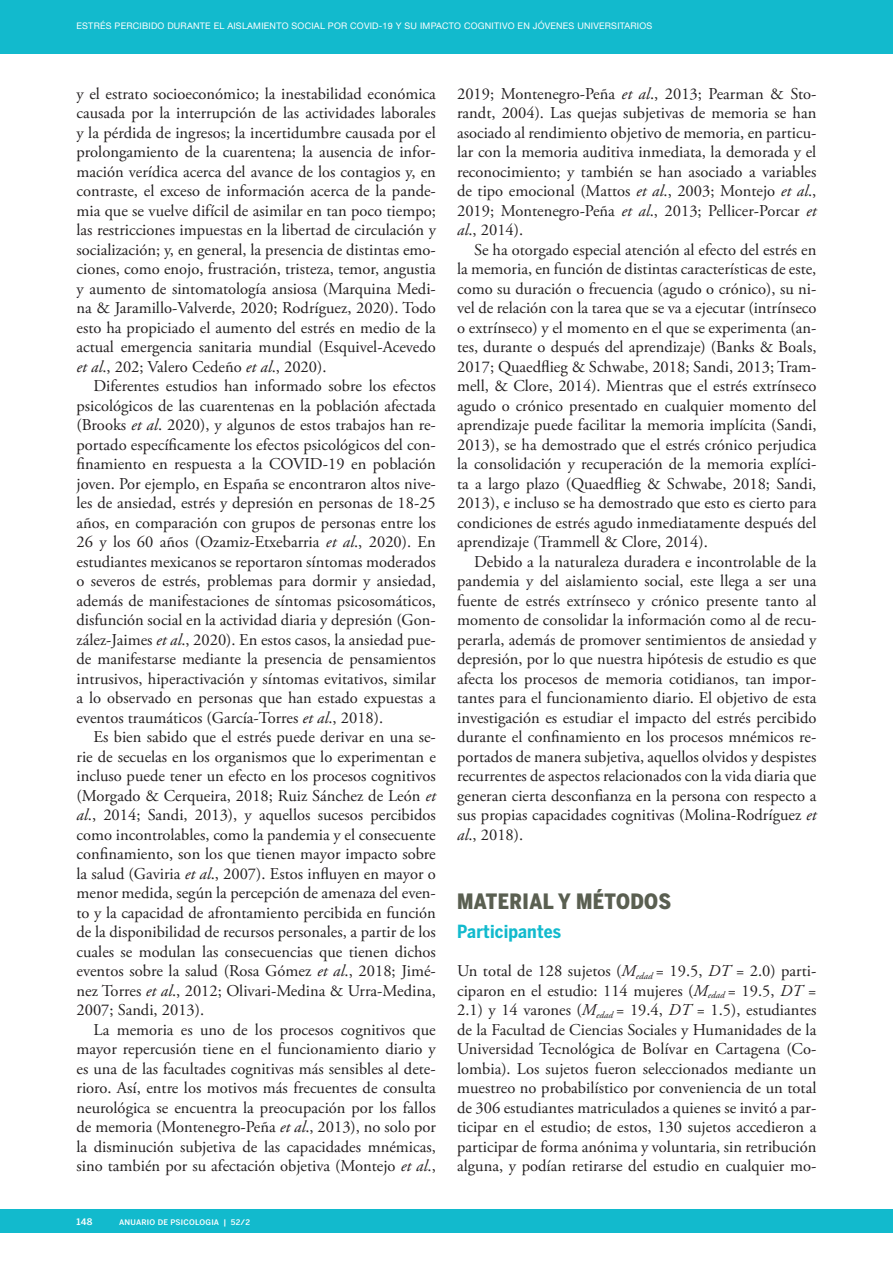
<style>
.page{position:relative;width:893px;height:1263px;background:#fff}
.page>*{position:absolute;margin:0;border:0;box-sizing:border-box;transform-origin:0 0}
.Titol_1_bis{font:900 21px "Benton Sans Cond";letter-spacing:.02em;color:#5a5f51}
.titol_2{font:700 18px "Benton Sans Cond";letter-spacing:.01em;color:#12bacd}
.Texto{font:16.5px/19.5px "Adobe Garamond Pro";color:#231f20;text-align:justify}
.t1{font:9px "Helvetica Neue";letter-spacing:.025em;color:#fff}
.t2{font:500 8.85px "Benton Sans Cond";color:#fff;scale:1.18 1}
.t3{font:500 7.65px "Benton Sans Cond";letter-spacing:.025em;color:#fff;scale:1.18 1}
.s1{font-style:italic}
</style>
<div class="page">
<div style="left:0;top:0;width:893px;height:54px;background:#12bacd"></div>
<div style="left:0;top:1209px;width:893px;height:23px;background:#12bacd"></div>
<p class="t1" style="left:77px;top:20px;width:577px">ESTRÉS PERCIBIDO DURANTE EL AISLAMIENTO SOCIAL POR COVID-19 Y SU IMPACTO COGNITIVO EN JÓVENES UNIVERSITARIOS</p>
<p class="Texto" style="left:77px;top:84px;width:361px">y el estrato socioeconómico; la inestabilidad económica causada por la interrupción de las actividades laborales y la pérdida de ingresos; la incertidumbre causada por el prolongamiento de la cuarentena; la ausencia de infor&shy;mación verídica acerca del avance de los contagios y, en contraste, el exceso de información acerca de la pande&shy;mia que se vuelve difícil de asimilar en tan poco tiempo; las restricciones impuestas en la libertad de circulación y socialización; y, en general, la presencia de distintas emo&shy;ciones, como enojo, frustración, tristeza, temor, angustia y aumento de sintomatología ansiosa (Marquina Medi&shy;na &amp; Jaramillo-Valverde, 2020; Rodríguez, 2020). Todo esto ha propiciado el aumento del estrés en medio de la actual emergencia sanitaria mundial (Esquivel-Acevedo <span class="s1">et al</span>., 202; Valero Cedeño <span class="s1">et al</span>., 2020).</p>
<p class="Texto" style="left:77px;top:377px;width:361px;text-indent:17px">Diferentes estudios han informado sobre los efectos psicológicos de las cuarentenas en la población afectada (Brooks <span class="s1">et al</span>. 2020), y algunos de estos trabajos han re&shy;portado específicamente los efectos psicológicos del con&shy;finamiento en respuesta a la COVID-19 en población joven. Por ejemplo, en España se encontraron altos nive&shy;les de ansiedad, estrés y depresión en personas de 18-25 años, en comparación con grupos de personas entre los 26 y los 60 años (Ozamiz-Etxebarria <span class="s1">et al</span>., 2020). En estudiantes mexicanos se reportaron síntomas moderados o severos de estrés, problemas para dormir y ansiedad, además de manifestaciones de síntomas psicosomáticos, disfunción social en la actividad diaria y depresión (Gon&shy;zález-Jaimes <span class="s1">et al</span>., 2020). En estos casos, la ansiedad pue&shy;de manifestarse mediante la presencia de pensamientos intrusivos, hiperactivación y síntomas evitativos, similar a lo observado en personas que han estado expuestas a eventos traumáticos (García-Torres <span class="s1">et al</span>., 2018).</p>
<p class="Texto" style="left:77px;top:728px;width:361px;text-indent:17px">Es bien sabido que el estrés puede derivar en una se&shy;rie de secuelas en los organismos que lo experimentan e incluso puede tener un efecto en los procesos cognitivos (Morgado &amp; Cerqueira, 2018; Ruiz Sánchez de León <span class="s1">et al</span>., 2014; Sandi, 2013), y aquellos sucesos percibidos como incontrolables, como la pandemia y el consecuente confinamiento, son los que tienen mayor impacto sobre la salud (Gaviria <span class="s1">et al</span>., 2007). Estos influyen en mayor o menor medida, según la percepción de amenaza del even&shy;to y la capacidad de afrontamiento percibida en función de la disponibilidad de recursos personales, a partir de los cuales se modulan las consecuencias que tienen dichos eventos sobre la salud (Rosa Gómez <span class="s1">et al</span>., 2018; Jimé&shy;nez Torres <span class="s1">et al</span>., 2012; Olivari-Medina &amp; Urra-Medina, 2007; Sandi, 2013).</p>
<p class="Texto" style="left:77px;top:1020px;width:361px;text-indent:17px">La memoria es uno de los procesos cognitivos que mayor repercusión tiene en el funcionamiento diario y es una de las facultades cognitivas más sensibles al dete&shy;rioro. Así, entre los motivos más frecuentes de consulta neurológica se encuentra la preocupación por los fallos de memoria (Montenegro-Peña <span class="s1">et al</span>., 2013), no solo por la disminución subjetiva de las capacidades mnémicas, sino también por su afectación objetiva (Montejo <span class="s1">et al</span>.,</p>
<p class="t2" style="left:77px;top:1216px;width:15px">148</p>
<p class="t3" style="left:119px;top:1217px;width:113px">ANUARIO DE PSICOLOGIA | 52/2</p>
<p class="Texto" style="left:457px;top:84px;width:361px">2019; Montenegro-Peña <span class="s1">et al</span>., 2013; Pearman &amp; Sto&shy;randt, 2004). Las quejas subjetivas de memoria se han asociado al rendimiento objetivo de memoria, en particu&shy;lar con la memoria auditiva inmediata, la demorada y el reconocimiento; y también se han asociado a variables de tipo emocional (Mattos <span class="s1">et al</span>., 2003; Montejo <span class="s1">et al</span>., 2019; Montenegro-Peña <span class="s1">et al</span>., 2013; Pellicer-Porcar <span class="s1">et al</span>., 2014).</p>
<p class="Texto" style="left:457px;top:240px;width:361px;text-indent:17px">Se ha otorgado especial atención al efecto del estrés en la memoria, en función de distintas características de este, como su duración o frecuencia (agudo o crónico), su ni&shy;vel de relación con la tarea que se va a ejecutar (intrínseco o extrínseco) y el momento en el que se experimenta (an&shy;tes, durante o después del aprendizaje) (Banks &amp; Boals, 2017; Quaedflieg &amp; Schwabe, 2018; Sandi, 2013; Tram&shy;mell, &amp; Clore, 2014). Mientras que el estrés extrínseco agudo o crónico presentado en cualquier momento del aprendizaje puede facilitar la memoria implícita (Sandi, 2013), se ha demostrado que el estrés crónico perjudica la consolidación y recuperación de la memoria explíci&shy;ta a largo plazo (Quaedflieg &amp; Schwabe, 2018; Sandi, 2013), e incluso se ha demostrado que esto es cierto para condiciones de estrés agudo inmediatamente después del aprendizaje (Trammell &amp; Clore, 2014).</p>
<p class="Texto" style="left:457px;top:552px;width:361px;text-indent:17px">Debido a la naturaleza duradera e incontrolable de la pandemia y del aislamiento social, este llega a ser una fuente de estrés extrínseco y crónico presente tanto al momento de consolidar la información como al de recu&shy;perarla, además de promover sentimientos de ansiedad y depresión, por lo que nuestra hipótesis de estudio es que afecta los procesos de memoria cotidianos, tan impor&shy;tantes para el funcionamiento diario. El objetivo de esta investigación es estudiar el impacto del estrés percibido durante el confinamiento en los procesos mnémicos re&shy;portados de manera subjetiva, aquellos olvidos y despistes recurrentes de aspectos relacionados con la vida diaria que generan cierta desconfianza en la persona con respecto a sus propias capacidades cognitivas (Molina-Rodríguez <span class="s1">et al</span>., 2018).</p>
<p class="Titol_1_bis" style="left:457px;top:888px;width:216px">MATERIAL Y MÉTODOS</p>
<p class="titol_2" style="left:457px;top:921px;width:105px">Participantes</p>
<p class="Texto" style="left:457px;top:962px;width:361px">Un total de 128 sujetos (<span class="s1">M</span><sub>edad</sub> = 19.5, <span class="s1">DT</span> = 2.0) parti&shy;ciparon en el estudio: 114 mujeres (<span class="s1">M</span><sub>edad</sub> = 19.5, <span class="s1">DT</span> = 2.1) y 14 varones (<span class="s1">M</span><sub>edad</sub> = 19.4, <span class="s1">DT</span> = 1.5), estudiantes de la Facultad de Ciencias Sociales y Humanidades de la Universidad Tecnológica de Bolívar en Cartagena (Co&shy;lombia). Los sujetos fueron seleccionados mediante un muestreo no probabilístico por conveniencia de un total de 306 estudiantes matriculados a quienes se invitó a par&shy;ticipar en el estudio; de estos, 130 sujetos accedieron a participar de forma anónima y voluntaria, sin retribución alguna, y podían retirarse del estudio en cualquier mo-</p>
</div>
